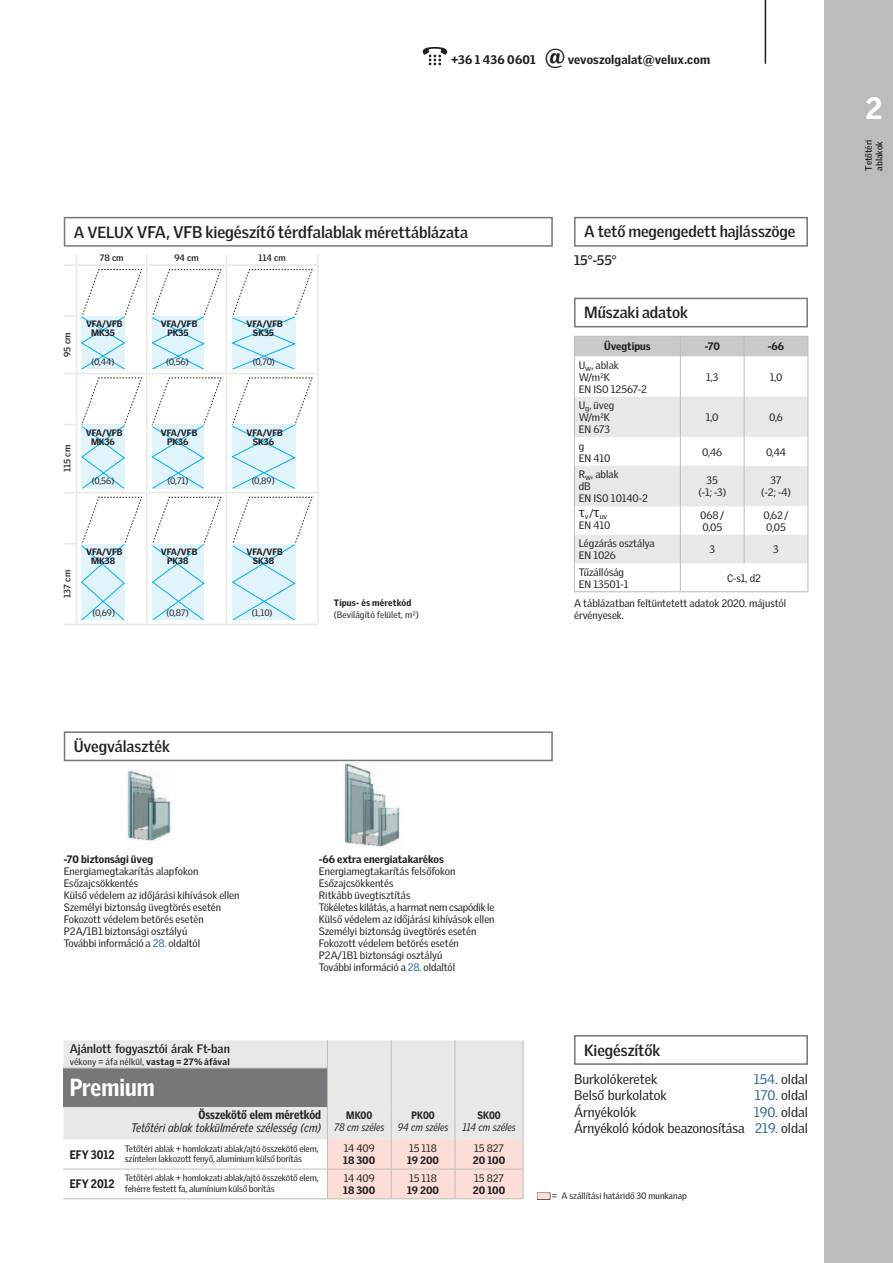
<style>
.page{position:relative;width:893px;height:1263px;background:#fff}
.page>*{position:absolute;margin:0;border:0;box-sizing:border-box;transform-origin:0 0}
.t1{font:900 30px "Velux Gothic";color:#fff}
.t2{font:900 24px "Velux Gothic";color:#fff;scale:.9 1}
.t3{font:700 16.5px "Velux Gothic";letter-spacing:-.005em;color:#231f20}
.t4{font:700 15.75px "Velux Gothic";letter-spacing:-.005em;color:#231f20}
.t5{font:13.5px/16.5px "Velux Gothic";color:#231f20;text-align:right}
.t6{font:700 13.5px "Velux Gothic";color:#231f20}
.t7{font:900 12.15px "Velux Gothic";letter-spacing:.01em;color:#231f20}
.t8{font:italic 12px "Velux Gothic";color:#231f20;scale:.9 1}
.t9{font:900 12px "Velux Gothic";color:#231f20;scale:.9 1}
.t10{font:700 12px "Velux Gothic";color:#231f20}
.t11{font:10.5px/12px "Velux Gothic";color:#231f20}
.t12{font:900 10.5px "Velux Gothic";color:#231f20}
.t13{font:italic 10.5px "Velux Gothic";color:#231f20;scale:.9 1}
.t14{font:900 10.5px "Velux Gothic";color:#231f20;scale:.9 1}
.t15{font:9px/10.5px "Velux Gothic";letter-spacing:-.01em;color:#231f20}
.t16{font:900 9px/9px "Velux Gothic";color:#231f20;text-align:center}
.t17{font:700 9px/10.5px "Velux Gothic";letter-spacing:-.01em;color:#231f20}
.t18{font:9px "Velux Gothic";letter-spacing:.02em;color:#231f20}
.t19{font:9px "Velux Gothic";letter-spacing:.01em;color:#231f20}
.t20{font:7.8px "Velux Gothic";color:#231f20}
.s1{font-size:21px}
.s2{font-size:15.75px}
.s3{color:#296895}
.s4{font-weight:900}
.s5{font-size:10.5px}
</style>
<div class="page">
<svg style="left:63px;top:1040px;width:461px;height:159px"></svg>
<svg style="left:64px;top:254px;width:255px;height:371px"></svg>
<div style="left:64px;top:217px;width:489px;height:30px;border:2px solid #767778"></div>
<div style="left:574px;top:217px;width:234px;height:30px;border:2px solid #767778"></div>
<div style="left:574px;top:298px;width:234px;height:29px;border:2px solid #767778"></div>
<div style="left:574px;top:336px;width:234px;height:20px;background:#c9cac8"></div>
<hr style="left:574px;top:356px;width:1px;height:41px;background:#bcbdbb">
<hr style="left:680px;top:356px;width:1px;height:41px;background:#bcbdbb">
<hr style="left:744px;top:356px;width:1px;height:41px;background:#bcbdbb">
<hr style="left:807px;top:356px;width:1px;height:41px;background:#bcbdbb">
<hr style="left:574px;top:591px;width:106px;height:1px;background:#bcbdbb">
<svg style="left:574px;top:397px;width:234px;height:194px"></svg>
<hr style="left:680px;top:591px;width:128px;height:1px;background:#bcbdbb">
<div style="left:574px;top:1035px;width:234px;height:30px;border:2px solid #767778"></div>
<div style="left:64px;top:731px;width:489px;height:30px;border:2px solid #767778"></div>
<img style="left:127px;top:769px;width:44px;height:72px">
<img style="left:343px;top:763px;width:57px;height:84px">
<hr style="left:765px;top:0;width:1px;height:64px;background:#231f20">
<div style="left:825px;top:0;width:68px;height:1263px;background:#bcbdbb"></div>
<svg style="left:422px;top:47px;width:26px;height:18px"></svg>
<p class="t7" style="left:451px;top:55px;width:260px">+36 1 436 0601 <span class="s1">@</span> vevoszolgalat@velux.com</p>
<h3 class="t3" style="left:74px;top:226px;width:396px"><span class="s2">A VELUX</span> VFA, VFB kiegészítő térdfalablak <span class="s2">mérettáblázata</span></h3>
<h3 class="t4" style="left:584px;top:226px;width:213px">A tető megengedett hajlásszöge</h3>
<p class="t6" style="left:574px;top:256px;width:44px">15°-55°</p>
<p class="t17" style="left:100px;top:254px;width:25px">78 cm</p>
<p class="t17" style="left:174px;top:254px;width:26px">94 cm</p>
<p class="t17" style="left:259px;top:254px;width:29px">114 cm</p>
<p class="t17" style="left:63px;top:357px;width:26px;rotate:-90deg">95 cm</p>
<p class="t16" style="left:86px;top:321px;width:38px">VFA/VFB<br>MK35</p>
<p class="t15" style="left:91px;top:357px;width:24px">(0,44)</p>
<p class="t17" style="left:63px;top:472px;width:29px;rotate:-90deg">115 cm</p>
<p class="t16" style="left:86px;top:429px;width:38px">VFA/VFB<br>MK36</p>
<p class="t15" style="left:92px;top:476px;width:24px">(0,56)</p>
<p class="t17" style="left:63px;top:598px;width:29px;rotate:-90deg">137 cm</p>
<p class="t16" style="left:86px;top:548px;width:38px">VFA/VFB<br>MK38</p>
<p class="t15" style="left:93px;top:608px;width:24px">(0,69)</p>
<p class="t16" style="left:161px;top:321px;width:38px">VFA/VFB<br>PK35</p>
<p class="t15" style="left:166px;top:357px;width:24px">(0,56)</p>
<p class="t16" style="left:161px;top:429px;width:38px">VFA/VFB<br>PK36</p>
<p class="t15" style="left:167px;top:476px;width:23px">(0,71)</p>
<p class="t16" style="left:161px;top:548px;width:38px">VFA/VFB<br>PK38</p>
<p class="t15" style="left:166px;top:608px;width:24px">(0,87)</p>
<p class="t16" style="left:246px;top:321px;width:38px">VFA/VFB<br>SK35</p>
<p class="t15" style="left:253px;top:357px;width:24px">(0,70)</p>
<p class="t16" style="left:246px;top:429px;width:38px">VFA/VFB<br>SK36</p>
<p class="t15" style="left:252px;top:476px;width:25px">(0,89)</p>
<p class="t16" style="left:246px;top:548px;width:38px">VFA/VFB<br>SK38</p>
<p class="t15" style="left:252px;top:608px;width:22px">(1,10)</p>
<p class="t16" style="left:334px;top:599px;width:79px">Típus- és méretkód</p>
<p class="t19" style="left:334px;top:611px;width:86px">(Bevilágító felület, m²)</p>
<h3 class="t4" style="left:584px;top:307px;width:105px">Műszaki adatok</h3>
<p class="t12" style="left:604px;top:343px;width:48px">Üvegtípus</p>
<p class="t12" style="left:705px;top:343px;width:17px">-70</p>
<p class="t12" style="left:768px;top:343px;width:18px">-66</p>
<p class="t11" style="left:579px;top:359px;width:70px">U<sub>w</sub>, ablak<br>W/m²K<br>EN ISO 12567-2</p>
<p class="t11" style="left:706px;top:371px;width:14px">1,3</p>
<p class="t11" style="left:770px;top:371px;width:14px">1,0</p>
<p class="t11" style="left:579px;top:400px;width:37px">U<sub>g</sub>, üveg<br>W/m²K<br>EN 673</p>
<p class="t11" style="left:706px;top:412px;width:14px">1,0</p>
<p class="t11" style="left:769px;top:412px;width:15px">0,6</p>
<p class="t11" style="left:579px;top:440px;width:33px">g<br>EN 410</p>
<p class="t11" style="left:702px;top:446px;width:21px">0,46</p>
<p class="t11" style="left:766px;top:446px;width:22px">0,44</p>
<p class="t11" style="left:579px;top:469px;width:71px">R<sub>w</sub>, ablak<br>dB<br>EN ISO 10140-2</p>
<p class="t11" style="left:698px;top:475px;width:29px;text-align:center">35<br>(-1; -3)</p>
<p class="t11" style="left:761px;top:475px;width:32px;text-align:center">37<br>(-2; -4)</p>
<p class="t20" style="left:579px;top:513px;width:30px"><sup>τ</sup>v <sup>/</sup><sup>τ</sup>uv</p>
<p class="t11" style="left:579px;top:519px;width:33px">EN 410</p>
<p class="t11" style="left:700px;top:509px;width:25px">068 /<br>0,05</p>
<p class="t11" style="left:763px;top:509px;width:27px">0,62 /<br>0,05</p>
<p class="t11" style="left:579px;top:538px;width:78px">Légzárás osztálya<br>EN 1026</p>
<p class="t11" style="left:709px;top:544px;width:7px">3</p>
<p class="t11" style="left:773px;top:544px;width:7px">3</p>
<p class="t11" style="left:579px;top:566px;width:51px">Tűzállóság<br>EN 13501-1</p>
<p class="t11" style="left:727px;top:572px;width:35px">C-s1, d2</p>
<p class="t11" style="left:574px;top:598px;width:214px">A táblázatban feltüntetett adatok 2020. májustól érvényesek.</p>
<h3 class="t4" style="left:74px;top:741px;width:98px">Üvegválaszték</h3>
<p class="t12" style="left:64px;top:855px;width:91px">-70 biztonsági üveg</p>
<p class="t11" style="left:64px;top:866px;width:177px">Energiamegtakarítás alapfokon<br>Esőzajcsökkentés<br>Külső védelem az időjárási kihívások ellen<br>Személyi biztonság üvegtörés esetén<br>Fokozott védelem betörés esetén<br>P2A/1B1 biztonsági osztályú<br>További információ a <span class="s3">28.</span> oldaltól</p>
<p class="t12" style="left:319px;top:855px;width:126px">-66 extra energiatakarékos</p>
<p class="t11" style="left:319px;top:866px;width:177px">Energiamegtakarítás felsőfokon Esőzajcsökkentés<br>Ritkább üvegtisztítás<br>Tökéletes kilátás, a harmat nem csapódik le Külső védelem az időjárási kihívások ellen Személyi biztonság üvegtörés esetén Fokozott védelem betörés esetén P2A/1B1 biztonsági osztályú<br>További információ a <span class="s3">28.</span> oldaltól</p>
<p class="t10" style="left:70px;top:1044px;width:162px">Ajánlott fogyasztói árak Ft-ban</p>
<p class="t18" style="left:70px;top:1058px;width:161px">vékony = áfa nélkül, <span class="s4">vastag = 27% áfával</span></p>
<h2 class="t2" style="left:70px;top:1079px;width:96px">Premium</h2>
<p class="t9" style="left:198px;top:1111px;width:138px">Összekötő elem méretkód</p>
<p class="t14" style="left:346px;top:1112px;width:30px">MK00</p>
<p class="t14" style="left:411px;top:1112px;width:27px">PK00</p>
<p class="t14" style="left:477px;top:1112px;width:27px">SK00</p>
<p class="t8" style="left:131px;top:1124px;width:283px">Tetőtéri ablak tokkülmérete szélesség (cm) <span class="s5">78 cm széles</span></p>
<p class="t13" style="left:398px;top:1124px;width:58px">94 cm széles</p>
<p class="t13" style="left:462px;top:1124px;width:61px">114 cm széles</p>
<p class="t9" style="left:70px;top:1150px;width:51px">EFY 3012</p>
<p class="t15" style="left:125px;top:1144px;width:195px">Tetőtéri ablak + homlokzati ablak/ajtó összekötő elem, színtelen lakkozott fenyő, alumínium külső borítás</p>
<p class="t11" style="left:344px;top:1143px;width:33px">14 409</p>
<p class="t11" style="left:409px;top:1143px;width:30px">15 118</p>
<p class="t11" style="left:474px;top:1143px;width:31px">15 827</p>
<p class="t12" style="left:343px;top:1157px;width:34px">18 300</p>
<p class="t12" style="left:407px;top:1157px;width:33px">19 200</p>
<p class="t12" style="left:473px;top:1157px;width:34px">20 100</p>
<p class="t9" style="left:70px;top:1180px;width:52px">EFY 2012</p>
<p class="t15" style="left:125px;top:1173px;width:195px">Tetőtéri ablak + homlokzati ablak/ajtó összekötő elem, fehérre festett fa, alumínium külső borítás</p>
<p class="t11" style="left:344px;top:1173px;width:33px">14 409</p>
<p class="t11" style="left:409px;top:1173px;width:30px">15 118</p>
<p class="t11" style="left:474px;top:1173px;width:31px">15 827</p>
<p class="t12" style="left:343px;top:1186px;width:34px">18 300</p>
<p class="t12" style="left:407px;top:1186px;width:33px">19 200</p>
<p class="t12" style="left:473px;top:1186px;width:34px">20 100</p>
<h3 class="t4" style="left:584px;top:1044px;width:78px">Kiegészítők</h3>
<p class="t5" style="left:574px;top:1071px;width:85px">Burkolókeretek</p>
<p class="t5" style="left:754px;top:1071px;width:56px"><span class="s3">154.</span> oldal</p>
<p class="t5" style="left:574px;top:1088px;width:94px">Belső burkolatok</p>
<p class="t5" style="left:755px;top:1088px;width:55px"><span class="s3">170.</span> oldal</p>
<p class="t5" style="left:574px;top:1104px;width:64px">Árnyékolók</p>
<p class="t5" style="left:574px;top:1104px;width:235px"><span class="s3">190.</span> oldal<br>Árnyékoló kódok beazonosítása <span class="s3">219.</span> oldal</p>
<p class="t15" style="left:537px;top:1191px;width:151px">■ = A szállítási határidő 30 munkanap</p>
<h1 class="t1" style="left:865px;top:98px;width:19px">2</h1>
<p class="t17" style="left:864px;top:171px;width:32px;rotate:-90deg">Tetőtéri ablakok</p>
</div>
